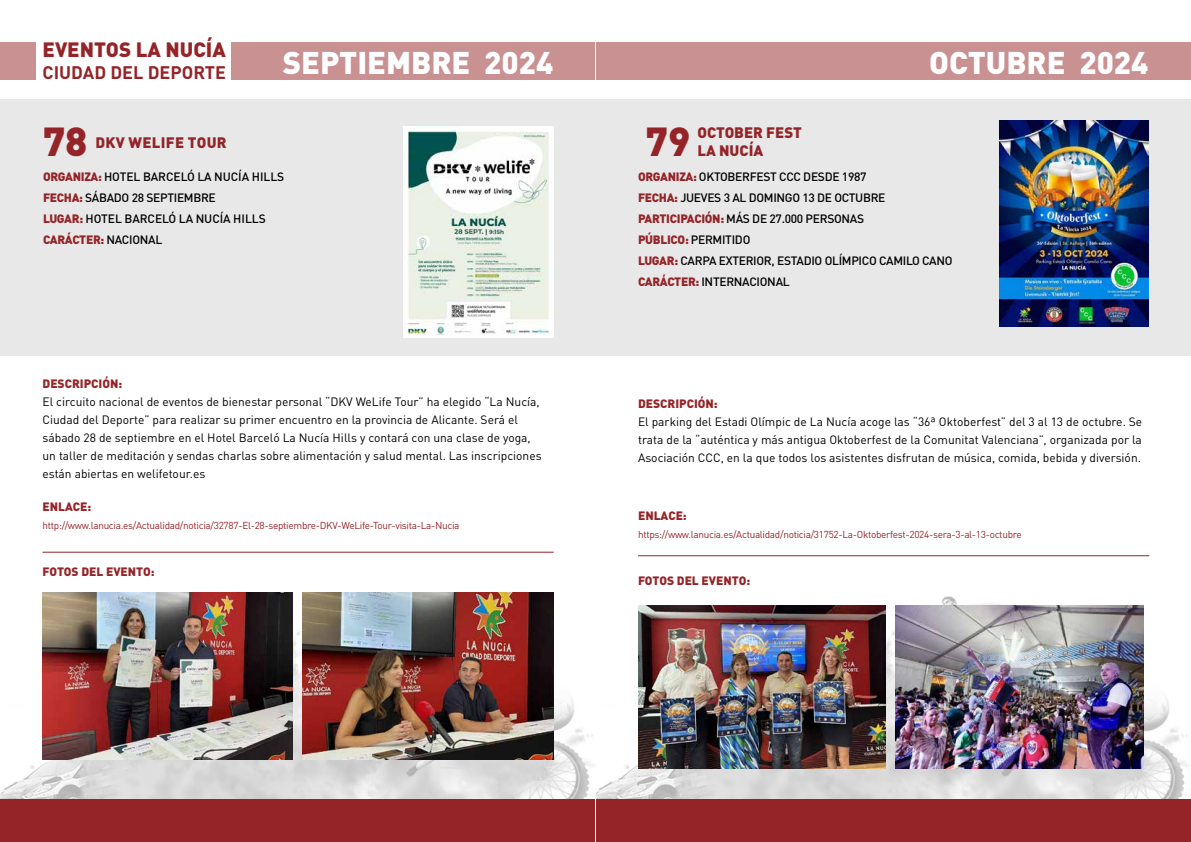
<style>
.page{position:relative;width:1191px;height:842px;background:#fff}
.page>*{position:absolute;margin:0;border:0;box-sizing:border-box;transform-origin:0 0}
.t1{font:900 40px "DIN Pro";color:#952428}
.t2{font:900 31px "DIN Pro";color:#fff}
.t3{font:900 20.5px "DIN Pro";color:#952428}
.t4{font:700 18px "DIN Pro";color:#952428}
.t5{font:900 15px/18px "DIN Pro";color:#952428}
.t6{font:900 15px "DIN Pro";letter-spacing:.02em;color:#952428}
.t7{font:12px/18px "DIN Pro";color:#000}
.t8{font:500 12px/21px "DIN Pro";letter-spacing:-.025em;color:#000}
.t9{font:500 12px/21px "DIN Pro";letter-spacing:-.005em;color:#000}
.t10{font:900 12px "DIN Pro";color:#952428}
.t11{font:10px "DIN Pro";letter-spacing:-.03em;color:#952428}
.s1{font-weight:900;color:#952428}
</style>
<div class="page">
<img style="left:0;top:592px;width:1191px;height:250px">
<div style="left:0;top:799px;width:595px;height:43px;background:#952428"></div>
<div style="left:596px;top:799px;width:594px;height:43px;background:#952428"></div>
<div style="left:232px;top:43px;width:363px;height:37px;background:#ca9193"></div>
<div style="left:0;top:43px;width:36px;height:37px;background:#ca9193"></div>
<div style="left:0;top:99px;width:596px;height:256px;background:#e8e8e8"></div>
<img style="left:404px;top:127px;width:149px;height:211px">
<hr style="left:43px;top:552px;width:511px;height:1px;background:#952428">
<img style="left:303px;top:593px;width:250px;height:167px">
<img style="left:43px;top:593px;width:250px;height:167px">
<div style="left:596px;top:43px;width:595px;height:37px;background:#ca9193"></div>
<div style="left:596px;top:99px;width:595px;height:256px;background:#e8e8e8"></div>
<img style="left:999px;top:120px;width:149px;height:206px">
<hr style="left:638px;top:555px;width:511px;height:1px;background:#952428">
<img style="left:896px;top:606px;width:247px;height:163px">
<img style="left:639px;top:606px;width:247px;height:163px">
<h3 class="t3" style="left:43px;top:32px;width:185px">EVENTOS LA NUCÍA</h3>
<h3 class="t4" style="left:43px;top:57px;width:185px">CIUDAD DEL DEPORTE</h3>
<h2 class="t2" style="left:283px;top:36px;width:272px">SEPTIEMBRE 2024</h2>
<h1 class="t1" style="left:43px;top:107px;width:46px">78</h1>
<p class="t6" style="left:95px;top:130px;width:133px">DKV WELIFE TOUR</p>
<p class="t9" style="left:43px;top:165px;width:243px"><span class="s1">ORGANIZA:</span> HOTEL BARCELÓ LA NUCÍA HILLS<br><span class="s1">FECHA:</span> SÁBADO 28 SEPTIEMBRE<br><span class="s1">LUGAR:</span> HOTEL BARCELÓ LA NUCÍA HILLS<br><span class="s1">CARÁCTER:</span> NACIONAL</p>
<p class="t10" style="left:43px;top:373px;width:81px">DESCRIPCIÓN:</p>
<p class="t7" style="left:43px;top:391px;width:500px">El circuito nacional de eventos de bienestar personal “DKV WeLife Tour” ha elegido “La Nucía, Ciudad del Deporte” para realizar su primer encuentro en la provincia de Alicante. Será el sábado 28 de septiembre en el Hotel Barceló La Nucía Hills y contará con una clase de yoga, un taller de meditación y sendas charlas sobre alimentación y salud mental. Las inscripciones están abiertas en welifetour.es</p>
<p class="t10" style="left:43px;top:496px;width:50px">ENLACE:</p>
<p class="t11" style="left:43px;top:517px;width:418px">http://www.lanucia.es/Actualidad/noticia/32787-El-28-septiembre-DKV-WeLife-Tour-visita-La-Nucia</p>
<p class="t10" style="left:43px;top:561px;width:114px">FOTOS DEL EVENTO:</p>
<h2 class="t2" style="left:929px;top:36px;width:221px">OCTUBRE 2024</h2>
<h1 class="t1" style="left:646px;top:107px;width:46px">79</h1>
<p class="t5" style="left:697px;top:122px;width:106px">OCTOBER FEST<br>LA NUCÍA</p>
<p class="t8" style="left:638px;top:165px;width:316px"><span class="s1">ORGANIZA:</span> OKTOBERFEST CCC DESDE 1987<br><span class="s1">FECHA:</span> JUEVES 3 AL DOMINGO 13 DE OCTUBRE <span class="s1">PARTICIPACIÓN:</span> MÁS DE 27.000 PERSONAS<br><span class="s1">PÚBLICO:</span> PERMITIDO<br><span class="s1">LUGAR:</span> CARPA EXTERIOR, ESTADIO OLÍMPICO CAMILO CANO <span class="s1">CARÁCTER:</span> INTERNACIONAL</p>
<p class="t10" style="left:638px;top:393px;width:81px">DESCRIPCIÓN:</p>
<p class="t7" style="left:638px;top:412px;width:506px;text-align:justify">El parking del Estadi Olímpic de La Nucía acoge las “36ª Oktoberfest” del 3 al 13 de octubre. Se trata de la “auténtica y más antigua Oktoberfest de la Comunitat Valenciana”, organizada por la Asociación CCC, en la que todos los asistentes disfrutan de música, comida, bebida y diversión.</p>
<p class="t10" style="left:638px;top:505px;width:50px">ENLACE:</p>
<p class="t11" style="left:638px;top:526px;width:385px">https://www.lanucia.es/Actualidad/noticia/31752-La-Oktoberfest-2024-sera-3-al-13-octubre</p>
<p class="t10" style="left:638px;top:571px;width:114px">FOTOS DEL EVENTO:</p>
</div>
